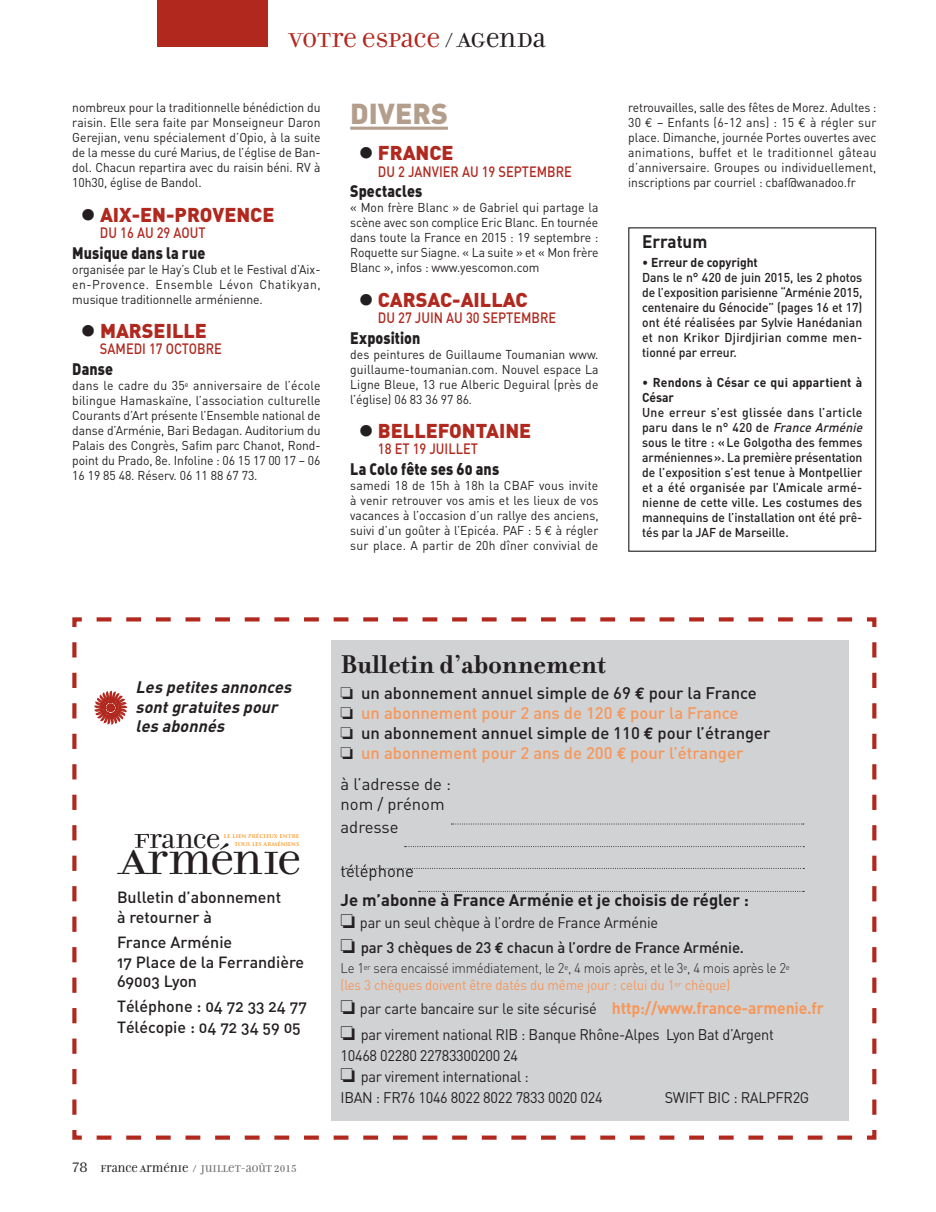
<style>
.page{position:relative;width:936px;height:1212px;background:#fff}
.page>*{position:absolute;margin:0;border:0;box-sizing:border-box;transform-origin:0 0}
.t1{font:34.5px "Filosofia Unicase";letter-spacing:-.045em;color:#231f20;scale:1.15 1}
.t2{font:900 28.5px "DIN";color:#b39e8c}
.t3{font:700 27.75px "Filosofia";color:#231f20}
.t4{font:21.6px "Filosofia Unicase";letter-spacing:-.01em;color:#b1281e;scale:1.06 1}
.t5{font:21.45px "Filosofia Unicase";letter-spacing:-.025em;color:#231f20;scale:1.13 1}
.t6{font:900 19.8px "DIN";color:#b1281e}
.t7{font:700 18px "DIN";letter-spacing:-.005em;color:#231f20;scale:.95 1}
.t8{font:500 16.65px/20px "DIN";color:#231f20}
.t9{font:700 16.65px "DIN";color:#231f20}
.t10{font:16.65px/20px "DIN";color:#231f20}
.t11{font:16.5px "DIN Black Alternate";letter-spacing:.005em;color:#231f20;scale:.86 1}
.t12{font:italic 700 16.5px/19.5px "DIN";color:#231f20}
.t13{font:16.05px/20px "DIN Medium Alternate";color:#231f20}
.t14{font:15.3px/21px "DIN";letter-spacing:-.02em;color:#231f20;scale:.95 1}
.t15{font:500 15.3px/24.9px "DIN";letter-spacing:-.01em;color:#231f20}
.t16{font:500 14.85px "DIN";color:#b1281e;scale:.86 1}
.t17{font:300 13.8px/16.6px "DIN";letter-spacing:-.02em;color:#231f20;scale:.94 1}
.t18{font:12.75px/15px "DIN";letter-spacing:-.005em;color:#231f20;text-align:justify;scale:.95 1}
.t19{font:500 12.75px/15px "DIN";letter-spacing:-.005em;color:#231f20;scale:.95 1}
.t20{font:700 12.75px/15px "DIN";letter-spacing:.015em;color:#231f20;scale:.95 1}
.t21{font:10.5px "Filosofia Unicase";color:#6c6d70}
.t22{font:700 6px/7.4px "Trajan Pro";color:#f7931d;text-align:right}
.s1{color:#231f20}
.s2{font-family:"Euro Mono"}
.s3{font-weight:700}
.s4{font-weight:500}
.s5{font-style:italic}
.s6{font-size:36.6px}
.s7{font-family:"Versailles";font-size:13.5px;color:#231f20}
.s8{font-family:"Euro Mono";font-weight:700}
.s9{color:#f7975a}
.s10{font-family:"Euro Mono";font-weight:700;color:#f7975a}
.s11{font-weight:400}
.s12{font-weight:400;color:#f7975a}
.s13{font-weight:700;font-size:16.65px;color:#f7975a}
</style>
<div class="page">
<div style="left:157px;top:0;width:111px;height:47px;background:#b1281e"></div>
<div style="left:628px;top:227px;width:248px;height:325px;border:1px solid #231f20"></div>
<hr style="left:350px;top:127px;width:98px;height:3px;background:#b39e8c">
<svg style="left:72px;top:617px;width:805px;height:523px"></svg>
<div style="left:331px;top:640px;width:517px;height:480px;background:#d1d2d4"></div>
<svg style="left:451px;top:824px;width:352px;height:1px"></svg>
<svg style="left:404px;top:846px;width:400px;height:1px"></svg>
<svg style="left:345px;top:868px;width:459px;height:1px"></svg>
<svg style="left:418px;top:891px;width:386px;height:1px"></svg>
<svg style="left:91px;top:689px;width:38px;height:39px"></svg>
<h3 class="t4" style="left:289px;top:27px;width:243px">VOTRE ESPACE <span class="s1">/ AGENDA</span></h3>
<p class="t18" style="left:72px;top:100px;width:263px">nombreux pour la traditionnelle bénédiction du raisin. Elle sera faite par Monseigneur Daron Gerejian, venu spécialement d’Opio, à la suite de la messe du curé Marius, de l’église de Ban&shy;dol. Chacun repartira avec du raisin béni. RV à 10h30, église de Bandol.</p>
<h3 class="t6" style="left:100px;top:201px;width:176px">AIX-EN-PROVENCE</h3>
<p class="t16" style="left:100px;top:223px;width:124px">DU 16 AU 29 AOUT</p>
<p class="t11" style="left:72px;top:242px;width:156px">Musique dans la rue</p>
<p class="t18" style="left:72px;top:261px;width:263px">organisée par le Hay’s Club et le Festival d’Aix&shy;en-Provence. Ensemble Lévon Chatikyan, musique traditionnelle arménienne.</p>
<h3 class="t6" style="left:100px;top:318px;width:108px">MARSEILLE</h3>
<p class="t16" style="left:100px;top:339px;width:143px">SAMEDI 17 OCTOBRE</p>
<p class="t11" style="left:72px;top:358px;width:49px">Danse</p>
<p class="t18" style="left:72px;top:378px;width:263px">dans le cadre du 35<sup>e</sup> anniversaire de l’école bilingue Hamaskaïne, l’association culturelle Courants d’Art présente l’Ensemble national de danse d’Arménie, Bari Bedagan. Auditorium du Palais des Congrès, Safim parc Chanot, Rond&shy;point du Prado, 8e. Infoline : 06 15 17 00 17 – 06<br>16 19 85 48. Réserv. 06 11 88 67 73.</p>
<h2 class="t2" style="left:350px;top:95px;width:99px">DIVERS</h2>
<h3 class="t6" style="left:378px;top:140px;width:77px">FRANCE</h3>
<p class="t16" style="left:378px;top:162px;width:227px">DU 2 JANVIER AU 19 SEPTEMBRE</p>
<p class="t11" style="left:350px;top:180px;width:85px">Spectacles</p>
<p class="t18" style="left:350px;top:200px;width:263px">« Mon frère Blanc » de Gabriel qui partage la scène avec son complice Eric Blanc. En tournée dans toute la France en 2015 : 19 septembre :<br>Roquette sur Siagne. « La suite » et « Mon frère Blanc », infos : www.yescomon.com</p>
<h3 class="t6" style="left:378px;top:286px;width:151px">CARSAC-AILLAC</h3>
<p class="t16" style="left:378px;top:308px;width:209px">DU 27 JUIN AU 30 SEPTEMBRE</p>
<p class="t11" style="left:350px;top:327px;width:83px">Exposition</p>
<p class="t18" style="left:350px;top:346px;width:263px">des peintures de Guillaume Toumanian www. guillaume-toumanian.com. Nouvel espace La Ligne Bleue, 13 rue Alberic Deguiral (près de l’église) 06 83 36 97 86.</p>
<h3 class="t6" style="left:378px;top:417px;width:155px">BELLEFONTAINE</h3>
<p class="t16" style="left:378px;top:439px;width:118px">18 ET 19 JUILLET</p>
<p class="t11" style="left:350px;top:458px;width:175px">La Colo fête ses 60 ans</p>
<p class="t18" style="left:350px;top:478px;width:263px">samedi 18 de 15h à 18h la CBAF vous invite à venir retrouver vos amis et les lieux de vos vacances à l’occasion d’un rallye des anciens, suivi d’un goûter à l’Epicéa. PAF : 5 <span class="s2">€</span> à régler sur place. A partir de 20h dîner convivial de</p>
<p class="t18" style="left:628px;top:100px;width:263px">retrouvailles, salle des fêtes de Morez. Adultes :<br>30 <span class="s2">€</span> – Enfants (6-12 ans) : 15 <span class="s2">€</span> à régler sur place. Dimanche, journée Portes ouvertes avec animations, buffet et le traditionnel gâteau d’anniversaire. Groupes ou individuellement, inscriptions par courriel : cbaf@wanadoo.fr</p>
<h3 class="t7" style="left:642px;top:229px;width:70px">Erratum</h3>
<p class="t19" style="left:642px;top:255px;width:233px">• <span class="s3">Erreur de copyright<br></span>Dans le n° 420 de juin 2015, les 2 photos de l’exposition parisienne “Arménie 2015, centenaire du Génocide” (pages 16 et 17) ont été réalisées par Sylvie Hanédanian et non Krikor Djirdjirian comme men&shy;tionné par erreur.</p>
<p class="t20" style="left:642px;top:374px;width:233px"><span class="s4">•</span> Rendons à César ce qui appartient à<br>César</p>
<p class="t19" style="left:642px;top:405px;width:237px">Une erreur s’est glissée dans l’article paru dans le n° 420 de <span class="s5">France Arménie </span>sous le titre : «Le Golgotha des femmes arméniennes». La première présentation de l’exposition s’est tenue à Montpellier et a été organisée par l’Amicale armé&shy;nienne de cette ville. Les costumes des mannequins de l’installation ont été prê&shy;tés par la JAF de Marseille.</p>
<p class="t12" style="left:135px;top:677px;width:162px">Les petites annonces sontgratuites pour les abonnés</p>
<h3 class="t5" style="left:149px;top:828px;width:65px">RANCE</h3>
<p class="t22" style="left:224px;top:832px;width:77px">LE LIEN PRÉCIEUX ENTRE<br>TOUS LES ARMÉNIENS</p>
<h1 class="t1" style="left:120px;top:843px;width:159px"><span class="s6">A</span>RMÉNIE</h1>
<p class="t13" style="left:117px;top:886px;width:166px">Bulletin d’abonnement à retourner à</p>
<p class="t13" style="left:117px;top:931px;width:189px">France Arménie<br>17 Place de la Ferrandière<br>69003 Lyon</p>
<p class="t13" style="left:117px;top:996px;width:191px;line-height:20.9px">Téléphone : 04 72 33 24 77<br>Télécopie : 04 72 34 59 05</p>
<p class="t21" style="left:72px;top:1162px;width:226px"><span class="s7">78</span> <span class="s1">FRANCE ARMÉNIE /</span> JUILLET-AOÛT 2015</p>
<h3 class="t3" style="left:340px;top:647px;width:267px">Bulletin d’abonnement</h3>
<h3 class="t8" style="left:340px;top:682px;width:431px">❏ un abonnement annuel simple de 69 <span class="s8">E</span> pour la France ❏ <span class="s9">un abonnement pour 2 ans de 120</span> <span class="s10">E</span> <span class="s9">pour la France<br></span>❏ un abonnement annuel simple de 110 <span class="s8">E</span> pour l’étranger ❏ <span class="s9">un abonnement pour 2 ans de 200</span> <span class="s10">E</span> <span class="s9">pour l’étranger</span></h3>
<h3 class="t10" style="left:340px;top:773px;width:112px">à l’adresse de : nom / prénom</h3>
<h3 class="t10" style="left:340px;top:817px;width:60px">adresse</h3>
<h3 class="t10" style="left:340px;top:860px;width:75px">téléphone</h3>
<h3 class="t9" style="left:340px;top:889px;width:410px">Je m’abonne à France Arménie et je choisis de régler :</h3>
<p class="t15" style="left:340px;top:910px;width:405px">❏ <span class="s11">par un seul chèque à l’ordre de France Arménie<br></span>❏ par 3 chèques de 23 <span class="s8">E</span> chacun à l’ordre de France Arménie.</p>
<p class="t17" style="left:340px;top:960px;width:479px">Le 1<sup>er</sup> sera encaissé immédiatement, le 2<sup>e</sup>, 4 mois après, et le 3<sup>e</sup>, 4 mois après le 2<sup>e </sup><span class="s12">(les 3 chèques doivent être datés du même jour : celui du 1</span><sup>er</sup> <span class="s12">chèque)</span></p>
<p class="t14" style="left:340px;top:995px;width:510px;line-height:25.8px">❏ par carte bancaire sur le site sécurisé <span class="s13">http://www.france-armenie.fr </span>❏ par virement national RIB : Banque Rhône-Alpes Lyon Bat d’Argent</p>
<p class="t14" style="left:340px;top:1044px;width:277px">10468 02280 22783300200 24<br>❏ par virement international :<br>IBAN : FR76 1046 8022 8022 7833 0020 024</p>
<p class="t14" style="left:664px;top:1086px;width:154px">SWIFT BIC : RALPFR2G</p>
</div>
